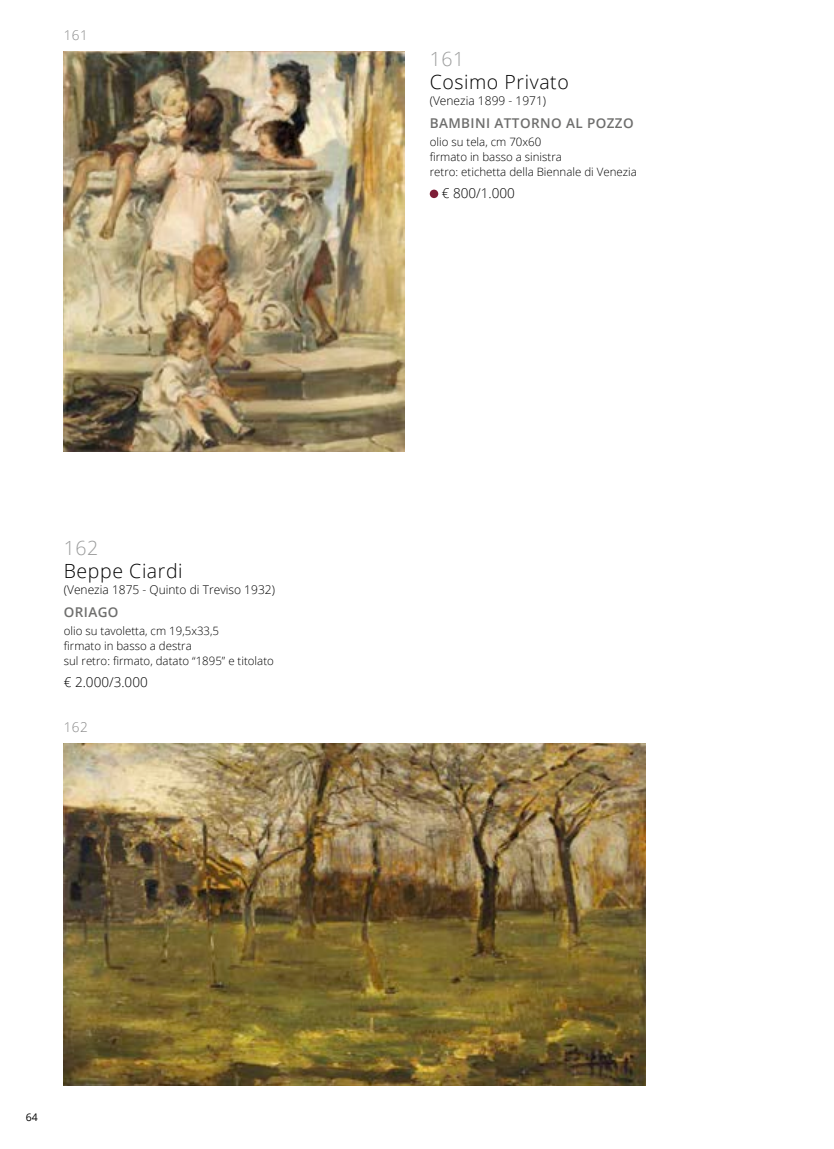
<style>
.page{position:relative;width:834px;height:1149px;background:#fff}
.page>*{position:absolute;margin:0;border:0;box-sizing:border-box;transform-origin:0 0}
.t1{font:300 19.5px "Open Sans";letter-spacing:.03em;color:#000}
.t2{font:300 19.5px "Open Sans";letter-spacing:.03em;color:#9b9c9c}
.t3{font:600 13.5px "Open Sans";letter-spacing:.03em;color:#6e6e6d}
.t4{font:300 13.5px "Open Sans";color:#000}
.Numerino_lotto{font:300 13.5px "Open Sans";letter-spacing:.03em;color:#868686}
.t5{font:300 12px "Open Sans";color:#000}
.t6{font:300 11.55px "Open Sans";color:#000}
.t7{font:10.5px "Open Sans";color:#000}
</style>
<div class="page">
<img style="left:64px;top:51px;width:340px;height:400px">
<img style="left:64px;top:743px;width:581px;height:341px">
<div style="left:429px;top:189px;width:9px;height:9px;background:#7d1e37;border-radius:50%"></div>
<p class="Numerino_lotto" style="left:64px;top:26px;width:25px">161</p>
<p class="t2" style="left:64px;top:534px;width:36px">162</p>
<p class="t1" style="left:64px;top:557px;width:120px">Beppe Ciardi</p>
<p class="t5" style="left:64px;top:581px;width:213px">(Venezia 1875 - Quinto di Treviso 1932)</p>
<p class="t3" style="left:64px;top:602px;width:56px">ORIAGO</p>
<p class="t6" style="left:64px;top:622px;width:157px">olio su tavoletta, cm 19,5x33,5</p>
<p class="t6" style="left:64px;top:637px;width:129px">firmato in basso a destra</p>
<p class="t6" style="left:64px;top:652px;width:211px">sul retro: firmato, datato “1895” e titolato</p>
<p class="t4" style="left:64px;top:672px;width:85px">€ 2.000/3.000</p>
<p class="Numerino_lotto" style="left:64px;top:717px;width:25px">162</p>
<p class="t7" style="left:26px;top:1109px;width:14px">64</p>
<p class="t2" style="left:429px;top:46px;width:36px">161</p>
<p class="t1" style="left:429px;top:68px;width:140px">Cosimo Privato</p>
<p class="t5" style="left:429px;top:92px;width:118px">(Venezia 1899 - 1971)</p>
<p class="t3" style="left:429px;top:113px;width:205px">BAMBINI ATTORNO AL POZZO</p>
<p class="t6" style="left:429px;top:133px;width:113px">olio su tela, cm 70x60</p>
<p class="t6" style="left:429px;top:148px;width:134px">firmato in basso a sinistra</p>
<p class="t6" style="left:429px;top:163px;width:208px">retro: etichetta della Biennale di Venezia</p>
<p class="t4" style="left:441px;top:184px;width:74px">€ 800/1.000</p>
</div>
